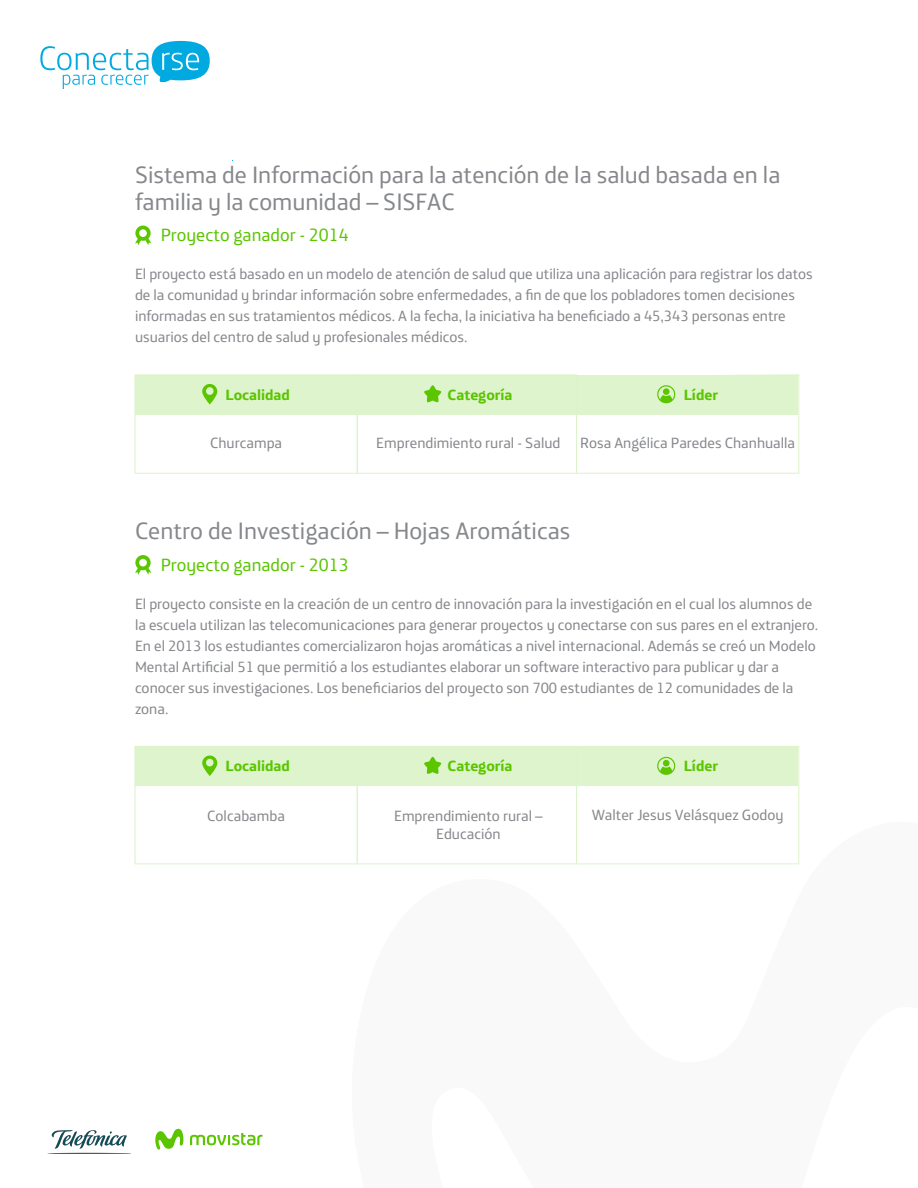
<style>
.page{position:relative;width:918px;height:1188px;background:#fff}
.page>*{position:absolute;margin:0;border:0;box-sizing:border-box;transform-origin:0 0}
.t1{font:24px/27px "Telefonica";color:#86888c}
.t2{font:18px "Telefonica";color:#5bc500}
.t3{font:15px/21px "Telefonica";color:#86888c}
.t4{font:700 15px "Telefonica";color:#5bc500}
</style>
<div class="page">
<img style="left:47px;top:1130px;width:84px;height:24px">
<svg style="left:190px;top:1133px;width:73px;height:12px"></svg>
<svg style="left:155px;top:1129px;width:28px;height:21px"></svg>
<svg style="left:135px;top:226px;width:16px;height:19px"></svg>
<div style="left:135px;top:375px;width:663px;height:40px;background:#def4cc"></div>
<svg style="left:202px;top:384px;width:15px;height:21px"></svg>
<div style="left:135px;top:374px;width:223px;height:100px;border:1px solid #ddf3c9"></div>
<div style="left:357px;top:374px;width:220px;height:100px;border:1px solid #ddf3c9"></div>
<svg style="left:424px;top:385px;width:17px;height:17px"></svg>
<svg style="left:576px;top:374px;width:224px;height:100px"></svg>
<svg style="left:135px;top:555px;width:16px;height:20px"></svg>
<div style="left:135px;top:746px;width:663px;height:40px;background:#def4cc"></div>
<svg style="left:202px;top:755px;width:15px;height:21px"></svg>
<div style="left:135px;top:746px;width:223px;height:118px;border:1px solid #ddf3c9"></div>
<div style="left:357px;top:746px;width:220px;height:118px;border:1px solid #ddf3c9"></div>
<div style="left:576px;top:746px;width:223px;height:118px;border:1px solid #ddf3c9"></div>
<svg style="left:424px;top:757px;width:17px;height:17px"></svg>
<svg style="left:657px;top:757px;width:18px;height:18px"></svg>
<svg style="left:40px;top:41px;width:170px;height:48px"></svg>
<h1 class="t1" style="left:135px;top:159px;width:647px">Sistema de Información para la atención de la salud basada en la familia y la comunidad – SISFAC</h1>
<p class="t2" style="left:161px;top:220px;width:189px">Proyecto ganador - 2014</p>
<p class="t3" style="left:135px;top:262px;width:679px">El proyecto está basado en un modelo de atención de salud que utiliza una aplicación para registrar los datos de la comunidad y brindar información sobre enfermedades, a fin de que los pobladores tomen decisiones informadas en sus tratamientos médicos. A la fecha, la iniciativa ha beneficiado a 45,343 personas entre usuarios del centro de salud y profesionales médicos.</p>
<p class="t4" style="left:225px;top:381px;width:66px">Localidad</p>
<p class="t4" style="left:448px;top:381px;width:67px">Categoría</p>
<p class="t4" style="left:684px;top:381px;width:36px">Líder</p>
<p class="t3" style="left:210px;top:431px;width:74px">Churcampa</p>
<p class="t3" style="left:376px;top:431px;width:186px">Emprendimiento rural - Salud</p>
<p class="t3" style="left:580px;top:431px;width:217px">Rosa Angélica Paredes Chanhualla</p>
<h1 class="t1" style="left:135px;top:515px;width:437px">Centro de Investigación – Hojas Aromáticas</h1>
<p class="t2" style="left:161px;top:549px;width:189px">Proyecto ganador - 2013</p>
<p class="t3" style="left:135px;top:592px;width:685px">El proyecto consiste en la creación de un centro de innovación para la investigación en el cual los alumnos de la escuela utilizan las telecomunicaciones para generar proyectos y conectarse con sus pares en el extranjero.<br>En el 2013 los estudiantes comercializaron hojas aromáticas a nivel internacional. Además se creó un Modelo Mental Artificial 51 que permitió a los estudiantes elaborar un software interactivo para publicar y dar a conocer sus investigaciones. Los beneficiarios del proyecto son 700 estudiantes de 12 comunidades de la zona.</p>
<p class="t4" style="left:225px;top:753px;width:66px">Localidad</p>
<p class="t4" style="left:448px;top:753px;width:67px">Categoría</p>
<p class="t4" style="left:684px;top:753px;width:36px">Líder</p>
<p class="t3" style="left:207px;top:804px;width:79px">Colcabamba</p>
<p class="t3" style="left:394px;top:805px;width:150px;line-height:18px;text-align:center">Emprendimiento rural –<br>Educación</p>
<p class="t3" style="left:592px;top:803px;width:193px">Walter Jesus Velásquez Godoy</p>
</div>
